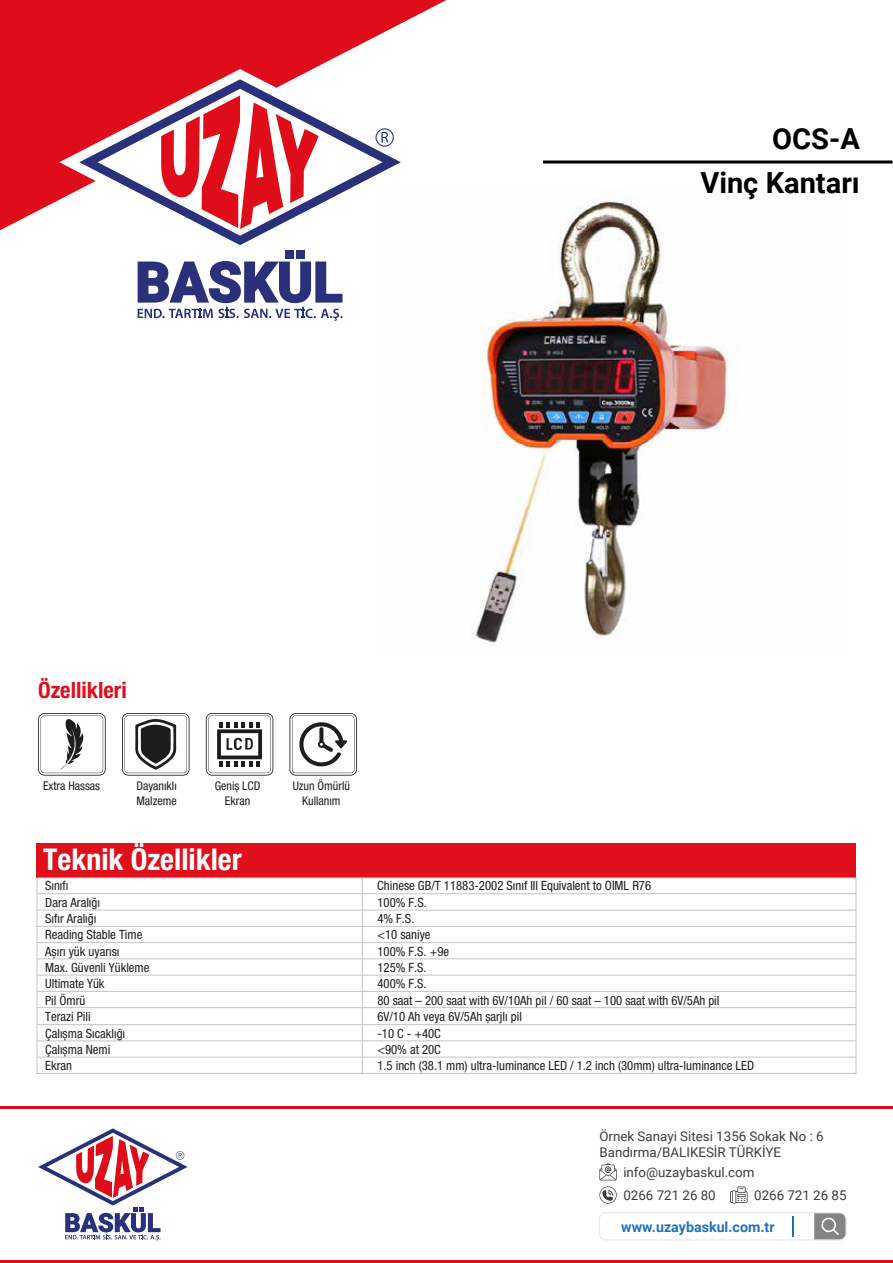
<style>
.page{position:relative;width:893px;height:1263px;background:#fff}
.page>*{position:absolute;margin:0;border:0;box-sizing:border-box;transform-origin:0 0}
.t1{font:700 condensed 30px "Helvetica Neue LT Pro";color:#fff}
.t2{font:700 29.1px/43.8px "Roboto";color:#000;text-align:right}
.t3{font:700 condensed 22.5px "Helvetica Neue LT Pro";color:#df0f1b}
.t4{font:700 14.25px "Roboto";color:#2271b7}
.t5{font:13.35px/16px "Roboto";color:#3c3c3b}
.t6{font:condensed 12.75px "Helvetica Neue LT Pro";color:#1d1d1b}
.t7{font:condensed 12px/14.4px "Helvetica Neue LT Pro";color:#1d1d1b;text-align:center}
</style>
<div class="page">
<img style="left:471px;top:200px;width:268px;height:443px">
<svg style="left:0;top:0;width:446px;height:230px;fill:#df0c1a"></svg>
<svg style="left:138px;top:261px;width:205px;height:60px"></svg>
<div style="left:285px;top:250px;width:9px;height:9px;background:#2a317a"></div>
<div style="left:296px;top:250px;width:9px;height:9px;background:#2a317a"></div>
<svg style="left:79px;top:79px;width:322px;height:166px"></svg>
<svg style="left:375px;top:128px;width:19px;height:19px"></svg>
<svg style="left:160px;top:95px;width:159px;height:134px"></svg>
<svg style="left:599px;top:1163px;width:18px;height:17px"></svg>
<svg style="left:730px;top:1186px;width:17px;height:17px"></svg>
<svg style="left:599px;top:1186px;width:18px;height:18px"></svg>
<div style="left:599px;top:1212px;width:248px;height:28px;border:1px solid #eaeaea;border-radius:7px"></div>
<svg style="left:793px;top:1216px;width:1px;height:21px"></svg>
<svg style="left:813px;top:1212px;width:34px;height:29px"></svg>
<svg style="left:38px;top:1128px;width:150px;height:112px"></svg>
<hr style="left:0;top:1260px;width:893px;height:3px;background:#df0c1a">
<hr style="left:0;top:1106px;width:893px;height:3px;background:#df0c1a">
<hr style="left:543px;top:161px;width:349px;height:3px;background:#000">
<div style="left:37px;top:844px;width:819px;height:34px;background:#df0f1b"></div>
<hr style="left:37px;top:910px;width:819px;height:1px;background:#c3c3c3">
<hr style="left:37px;top:893px;width:819px;height:1px;background:#c3c3c3">
<hr style="left:37px;top:878px;width:819px;height:1px;background:#c3c3c3">
<hr style="left:362px;top:878px;width:1px;height:196px;background:#c3c3c3">
<hr style="left:856px;top:878px;width:1px;height:196px;background:#c3c3c3">
<hr style="left:37px;top:942px;width:819px;height:1px;background:#c3c3c3">
<hr style="left:37px;top:926px;width:819px;height:1px;background:#c3c3c3">
<hr style="left:37px;top:958px;width:819px;height:1px;background:#c3c3c3">
<hr style="left:37px;top:975px;width:819px;height:1px;background:#c3c3c3">
<hr style="left:37px;top:1007px;width:819px;height:1px;background:#c3c3c3">
<hr style="left:37px;top:991px;width:819px;height:1px;background:#c3c3c3">
<hr style="left:37px;top:1024px;width:819px;height:1px;background:#c3c3c3">
<hr style="left:37px;top:1057px;width:819px;height:1px;background:#c3c3c3">
<hr style="left:37px;top:1040px;width:819px;height:1px;background:#c3c3c3">
<hr style="left:37px;top:1073px;width:819px;height:1px;background:#c3c3c3">
<hr style="left:37px;top:878px;width:1px;height:196px;background:#c3c3c3">
<svg style="left:38px;top:713px;width:68px;height:62px"></svg>
<svg style="left:122px;top:713px;width:67px;height:62px"></svg>
<svg style="left:206px;top:713px;width:67px;height:62px"></svg>
<svg style="left:290px;top:713px;width:67px;height:62px"></svg>
<h2 class="t2" style="left:700px;top:116px;width:161px">OCS-A<br>Vinç Kantarı</h2>
<h3 class="t3" style="left:38px;top:676px;width:90px">Özellikleri</h3>
<p class="t7" style="left:43px;top:779px;width:59px">Extra Hassas</p>
<p class="t7" style="left:215px;top:779px;width:47px">Geniș LCD<br>Ekran</p>
<p class="t7" style="left:293px;top:779px;width:59px">Uzun Ömürlü<br>Kullanım</p>
<p class="t7" style="left:136px;top:779px;width:42px;text-align:left">Dayanıklı<br>Malzeme</p>
<h1 class="t1" style="left:43px;top:841px;width:200px">Teknik Özellikler</h1>
<p class="t6" style="left:45px;top:878px;width:25px">Sınıfı</p>
<p class="t6" style="left:377px;top:878px;width:275px">Chinese GB/T 11883-2002 Sınıf III Equivalent to OIML R76</p>
<p class="t6" style="left:45px;top:895px;width:56px">Dara Aralığı</p>
<p class="t6" style="left:377px;top:895px;width:51px">100% F.S.</p>
<p class="t6" style="left:45px;top:911px;width:53px">Sıfır Aralığı</p>
<p class="t6" style="left:377px;top:911px;width:39px">4% F.S.</p>
<p class="t6" style="left:45px;top:927px;width:99px">Reading Stable Time</p>
<p class="t6" style="left:377px;top:927px;width:55px">&lt;10 saniye</p>
<p class="t6" style="left:45px;top:944px;width:76px">Așırı yük uyarısı</p>
<p class="t6" style="left:377px;top:944px;width:73px">100% F.S. +9e</p>
<p class="t6" style="left:45px;top:960px;width:106px">Max. Güvenli Yükleme</p>
<p class="t6" style="left:377px;top:960px;width:51px">125% F.S.</p>
<p class="t6" style="left:45px;top:976px;width:61px">Ultimate Yük</p>
<p class="t6" style="left:377px;top:976px;width:51px">400% F.S.</p>
<p class="t6" style="left:45px;top:993px;width:42px">Pil Ömrü</p>
<p class="t6" style="left:377px;top:993px;width:344px">80 saat – 200 saat with 6V/10Ah pil / 60 saat – 100 saat with 6V/5Ah pil</p>
<p class="t6" style="left:45px;top:1009px;width:47px">Terazi Pili</p>
<p class="t6" style="left:377px;top:1009px;width:146px">6V/10 Ah veya 6V/5Ah șarjlı pil</p>
<p class="t6" style="left:45px;top:1026px;width:82px">Çalıșma Sıcaklığı</p>
<p class="t6" style="left:377px;top:1026px;width:65px">-10 C - +40C</p>
<p class="t6" style="left:45px;top:1042px;width:67px">Çalıșma Nemi</p>
<p class="t6" style="left:377px;top:1042px;width:65px">&lt;90% at 20C</p>
<p class="t6" style="left:45px;top:1058px;width:28px">Ekran</p>
<p class="t6" style="left:377px;top:1058px;width:378px">1.5 inch (38.1 mm) ultra-luminance LED / 1.2 inch (30mm) ultra-luminance LED</p>
<p class="t5" style="left:599px;top:1127px;width:226px">Örnek Sanayi Sitesi 1356 Sokak No : 6<br>Bandırma/BALIKESİR TÜRKİYE</p>
<p class="t5" style="left:623px;top:1160px;width:133px;line-height:23.2px">info@uzaybaskul.com<br>0266 721 26 80</p>
<p class="t5" style="left:754px;top:1187px;width:94px">0266 721 26 85</p>
<p class="t4" style="left:621px;top:1217px;width:155px">www.uzaybaskul.com.tr</p>
</div>
